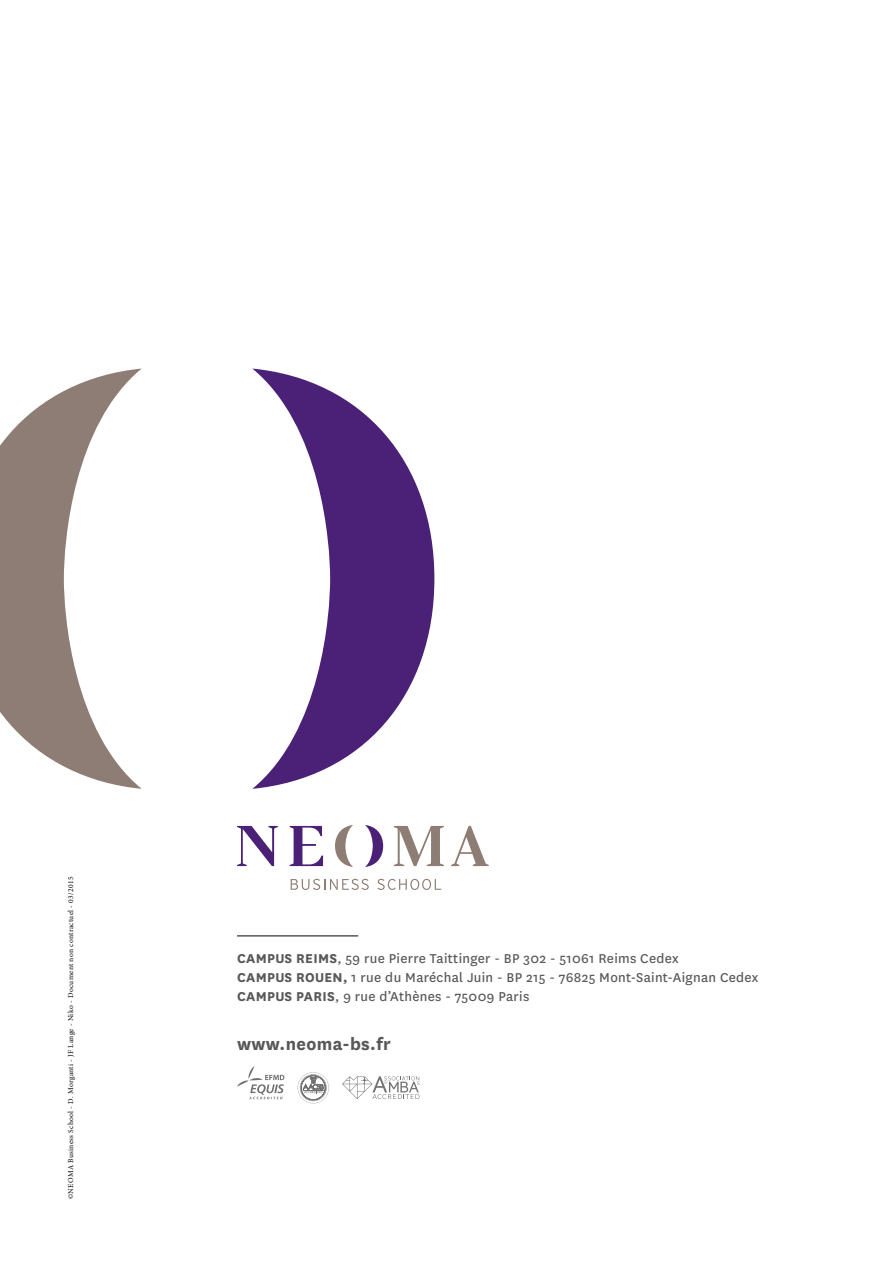
<style>
.page{position:relative;width:893px;height:1263px;background:#fff}
.page>*{position:absolute;margin:0;border:0;box-sizing:border-box;transform-origin:0 0}
.t1{font:700 19.5px "National";letter-spacing:.02em;color:#58585a}
.t2{font:15px "National";letter-spacing:.02em;color:#58585a}
.t3{font:700 15px "National";letter-spacing:.02em;color:#58585a}
.t4{font:7.5px "Minion Pro";letter-spacing:.04em;color:#000}
.s1{font-weight:700}
</style>
<div class="page">
<svg style="left:365px;top:825px;width:18px;height:42px"></svg>
<svg style="left:290px;top:826px;width:33px;height:40px"></svg>
<svg style="left:237px;top:826px;width:41px;height:40px"></svg>
<svg style="left:394px;top:826px;width:50px;height:40px"></svg>
<svg style="left:335px;top:825px;width:18px;height:42px"></svg>
<svg style="left:451px;top:826px;width:38px;height:40px"></svg>
<svg style="left:291px;top:879px;width:78px;height:11px"></svg>
<svg style="left:377px;top:879px;width:64px;height:11px"></svg>
<svg style="left:298px;top:1072px;width:31px;height:31px"></svg>
<svg style="left:237px;top:1066px;width:47px;height:33px"></svg>
<svg style="left:342px;top:1076px;width:77px;height:23px"></svg>
<hr style="left:237px;top:935px;width:121px;height:1px;background:#58585a">
<svg style="left:252px;top:369px;width:182px;height:420px"></svg>
<svg style="left:0;top:369px;width:142px;height:420px"></svg>
<p class="t4" style="left:66px;top:1199px;width:324px;rotate:-90deg">©NEOMA Business School - D. Morganti - JF Lange - Niko - Document non contractuel - 03/2015</p>
<p class="t3" style="left:237px;top:947px;width:20px">CAMPUS</p>
<p class="t3" style="left:296px;top:947px;width:18px">REIMS</p>
<p class="t2" style="left:337px;top:948px;width:343px">, 59 rue Pierre Taittinger - BP 302 - 51061 Reims Cedex</p>
<p class="t3" style="left:237px;top:966px;width:20px">CAMPUS</p>
<p class="t3" style="left:296px;top:966px;width:19px">ROUEN</p>
<p class="t2" style="left:343px;top:967px;width:417px"><span class="s1">,</span> 1 rue du Maréchal Juin - BP 215 - 76825 Mont-Saint-Aignan Cedex</p>
<p class="t3" style="left:237px;top:986px;width:20px">CAMPUS</p>
<p class="t3" style="left:296px;top:986px;width:17px">PARIS</p>
<p class="t2" style="left:335px;top:986px;width:196px">, 9 rue d’Athènes - 75009 Paris</p>
<h1 class="t1" style="left:237px;top:1030px;width:155px">WWW.NEOMA-BS.FR</h1>
</div>
